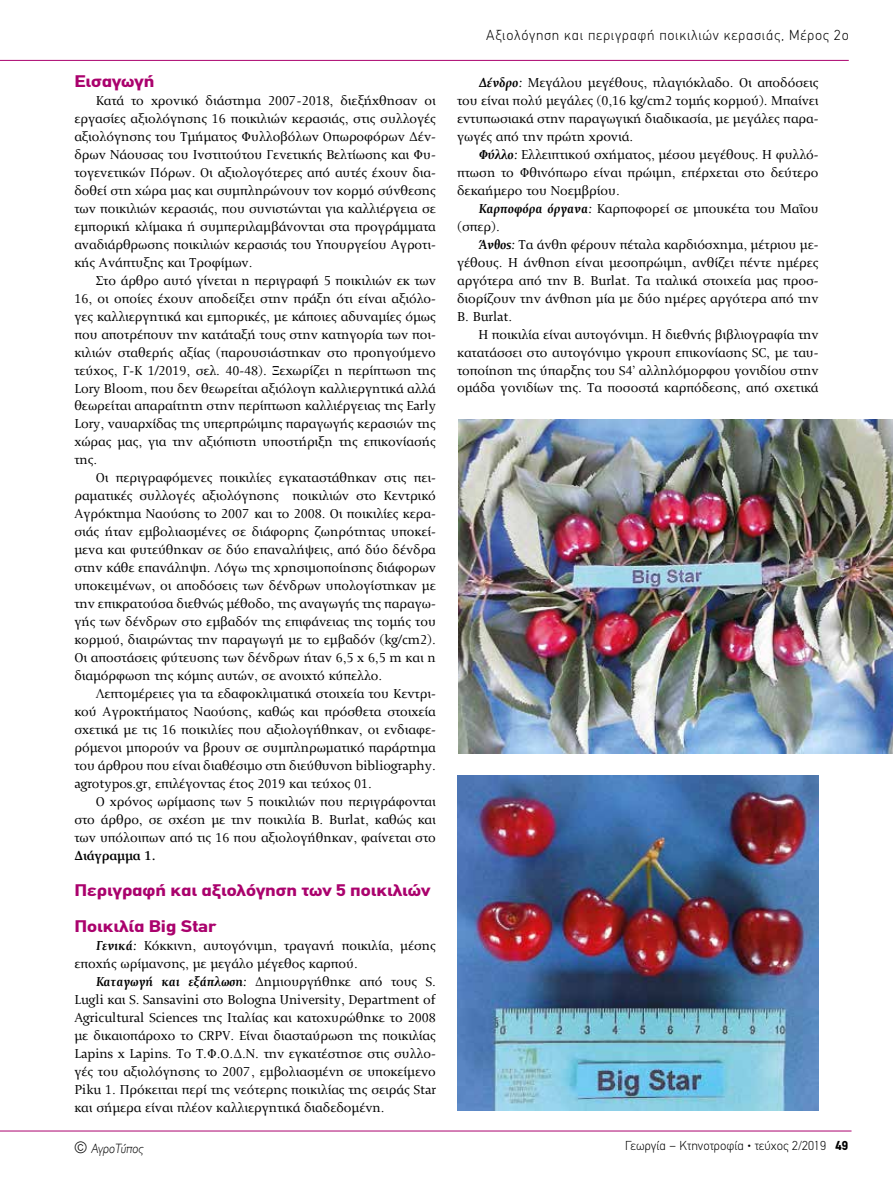
<style>
.page{position:relative;width:893px;height:1191px;background:#fff}
.page>*{position:absolute;margin:0;border:0;box-sizing:border-box;transform-origin:0 0}
.t1{font:700 16.5px/36px "CF Din";color:#aa026d;scale:1.2 1}
.t2{font:14.25px/18px "Details Serif Text";color:#000;text-align:justify}
.t3{font:300 14.25px "CF Din";letter-spacing:.05em;color:#000}
.t4{font:700 14.25px "Details Serif Text";color:#000}
.t5{font:italic 300 13.5px "Gill Sans Hel TF";color:#000}
.t6{font:300 12.75px "CF Din";color:#000}
.s1{font-weight:700;font-style:italic}
.s2{font-style:normal;font-size:15.75px}
.s3{font-weight:700}
</style>
<div class="page">
<hr style="left:0;top:1130px;width:851px;height:1px;background:#aa026d">
<hr style="left:0;top:60px;width:849px;height:1px;background:#aa026d">
<img style="left:458px;top:419px;width:435px;height:335px">
<img style="left:457px;top:775px;width:362px;height:335px">
<p class="t1" style="left:74px;top:63px;width:68px">Εισαγωγή</p>
<p class="t2" style="left:74px;top:91px;width:363px;text-indent:21px">Κατά το χρονικό διάστηµα 2007-2018, διεξήχθησαν οι εργασίες αξιολόγησης 16 ποικιλιών κερασιάς, στις συλλογές αξιολόγησης του Τµήµατος Φυλλοβόλων Οπωροφόρων Δέν&shy;δρων Νάουσας του Ινστιτούτου Γενετικής Βελτίωσης και Φυ&shy;τογενετικών Πόρων. Οι αξιολογότερες από αυτές έχουν δια&shy;δοθεί στη χώρα µας και συµπληρώνουν τον κορµό σύνθεσης των ποικιλιών κερασιάς, που συνιστώνται για καλλιέργεια σε εµπορική κλίµακα ή συµπεριλαµβάνονται στα προγράµµατα αναδιάρθρωσης ποικιλιών κερασιάς του Υπουργείου Αγροτι&shy;κής Ανάπτυξης και Τροφίµων.</p>
<p class="t2" style="left:74px;top:271px;width:363px;text-indent:21px">Στο άρθρο αυτό γίνεται η περιγραφή 5 ποικιλιών εκ των 16, οι οποίες έχουν αποδείξει στην πράξη ότι είναι αξιόλο&shy;γες καλλιεργητικά και εμπορικές, με κάποιες αδυναμίες όμως που αποτρέπουν την κατάταξή τους στην κατηγορία των ποι&shy;κιλιών σταθερής αξίας (παρουσιάστηκαν στο προηγούμενο τεύχος, Γ-Κ 1/2019, σελ. 40-48). Ξεχωρίζει η περίπτωση της Lory Bloom, που δεν θεωρείται αξιόλογη καλλιεργητικά αλλά θεωρείται απαραίτητη στην περίπτωση καλλιέργειας της Early Lory, ναυαρχίδας της υπερπρώιμης παραγωγής κερασιών της χώρας μας, για την αξιόπιστη υποστήριξη της επικονίασής της.</p>
<p class="t2" style="left:74px;top:468px;width:363px;text-indent:21px">Οι περιγραφόµενες ποικιλίες εγκαταστάθηκαν στις πει&shy;ραµατικές συλλογές αξιολόγησης ποικιλιών στο Κεντρικό Αγρόκτηµα Ναούσης το 2007 και το 2008. Οι ποικιλίες κερα&shy;σιάς ήταν εµβολιασµένες σε διάφορης ζωηρότητας υποκεί&shy;µενα και φυτεύθηκαν σε δύο επαναλήψεις, από δύο δένδρα στην κάθε επανάληψη. Λόγω της χρησιµοποίησης διάφορων υποκειµένων, οι αποδόσεις των δένδρων υπολογίστηκαν µε την επικρατούσα διεθνώς µέθοδο, της αναγωγής της παραγω&shy;γής των δένδρων στο εµβαδόν της επιφάνειας της τοµής του κορµού, διαιρώντας την παραγωγή µε το εµβαδόν (kg/cm2).<br>Οι αποστάσεις φύτευσης των δένδρων ήταν 6,5 x 6,5 m και η διαµόρφωση της κόµης αυτών, σε ανοιχτό κύπελλο.</p>
<p class="t2" style="left:74px;top:684px;width:363px;text-indent:21px">Λεπτοµέρειες για τα εδαφοκλιµατικά στοιχεία του Κεντρι&shy;κού Αγροκτήµατος Ναούσης, καθώς και πρόσθετα στοιχεία σχετικά µε τις 16 ποικιλίες που αξιολογήθηκαν, οι ενδιαφε&shy;ρόµενοι µπορούν να βρουν σε συµπληρωµατικό παράρτηµα του άρθρου που είναι διαθέσιµο στη διεύθυνση bibliography. agrotypos.gr, επιλέγοντας έτος 2019 και τεύχος 01.</p>
<p class="t2" style="left:74px;top:792px;width:363px;text-indent:21px">Ο χρόνος ωρίµασης των 5 ποικιλιών που περιγράφονται στο άρθρο, σε σχέση µε την ποικιλία B. Burlat, καθώς και των υπόλοιπων από τις 16 που αξιολογήθηκαν, φαίνεται στο</p>
<p class="t4" style="left:74px;top:847px;width:83px">Διάγραμμα 1.</p>
<p class="t1" style="left:74px;top:872px;width:298px">Περιγραφή και αξιολόγηση των 5 ποικιλιών<br>Ποικιλία Big Star</p>
<p class="t2" style="left:74px;top:936px;width:363px;text-indent:21px"><span class="s1">Γενικά:</span> Κόκκινη, αυτογόνιμη, τραγανή ποικιλία, μέσης εποχής ωρίμανσης, με μεγάλο μέγεθος καρπού.</p>
<p class="t2" style="left:74px;top:972px;width:363px;text-indent:21px"><span class="s1">Καταγωγή και εξάπλωση:</span> Δημιουργήθηκε από τους S.<br>Lugli και S. Sansavini στο Bologna University, Department of Agricultural Sciences της Ιταλίας και κατοχυρώθηκε το 2008 με δικαιοπάροχο το CRPV. Είναι διασταύρωση της ποικιλίας Lapins x Lapins. Το Τ.Φ.Ο.Δ.Ν. την εγκατέστησε στις συλλο&shy;γές του αξιολόγησης το 2007, εμβολιασμένη σε υποκείμενο Piku 1. Πρόκειται περί της νεότερης ποικιλίας της σειράς Star και σήμερα είναι πλέον καλλιεργητικά διαδεδομένη.</p>
<p class="t3" style="left:486px;top:27px;width:364px">Αξιολόγηση και περιγραφή ποικιλιών κερασιάς, Μέρος 2ο</p>
<p class="t2" style="left:457px;top:73px;width:363px;text-indent:21px"><span class="s1">Δένδρο:</span> Μεγάλου μεγέθους, πλαγιόκλαδο. Οι αποδόσεις του είναι πολύ μεγάλες (0,16 kg/cm2 τομής κορμού). Μπαίνει εντυπωσιακά στην παραγωγική διαδικασία, με μεγάλες παρα&shy;γωγές από την πρώτη χρονιά.</p>
<p class="t2" style="left:457px;top:145px;width:363px;text-indent:21px"><span class="s1">Φύλλο:</span> Ελλειπτικού σχήματος, μέσου μεγέθους. Η φυλλό&shy;πτωση το Φθινόπωρο είναι πρώιμη, επέρχεται στο δεύτερο δεκαήμερο του Νοεμβρίου.</p>
<p class="t2" style="left:457px;top:199px;width:363px;text-indent:21px"><span class="s1">Καρποφόρα όργανα:</span> Καρποφορεί σε μπουκέτα του Μαΐου (σπερ).</p>
<p class="t2" style="left:457px;top:235px;width:363px;text-indent:21px"><span class="s1">Άνθος:</span> Τα άνθη φέρουν πέταλα καρδιόσχημα, μέτριου με&shy;γέθους. Η άνθηση είναι μεσοπρώιμη, ανθίζει πέντε ημέρες αργότερα από την B. Burlat. Τα ιταλικά στοιχεία μας προσ&shy;διορίζουν την άνθηση μία με δύο ημέρες αργότερα από την B. Burlat.</p>
<p class="t2" style="left:457px;top:325px;width:363px;text-indent:21px">Η ποικιλία είναι αυτογόνιμη. Η διεθνής βιβλιογραφία την κατατάσσει στο αυτογόνιμο γκρουπ επικονίασης SC, με ταυ&shy;τοποίηση της ύπαρξης του S4’ αλληλόμορφου γονιδίου στην ομάδα γονιδίων της. Τα ποσοστά καρπόδεσης, από σχετικά</p>
<p class="t5" style="left:74px;top:1141px;width:71px"><span class="s2">©</span> ΑγροΤύπος</p>
<p class="t6" style="left:625px;top:1138px;width:224px">Γεωργία – Κτηνοτροφία • τεύχος 2/2019 <span class="s3">49</span></p>
</div>
